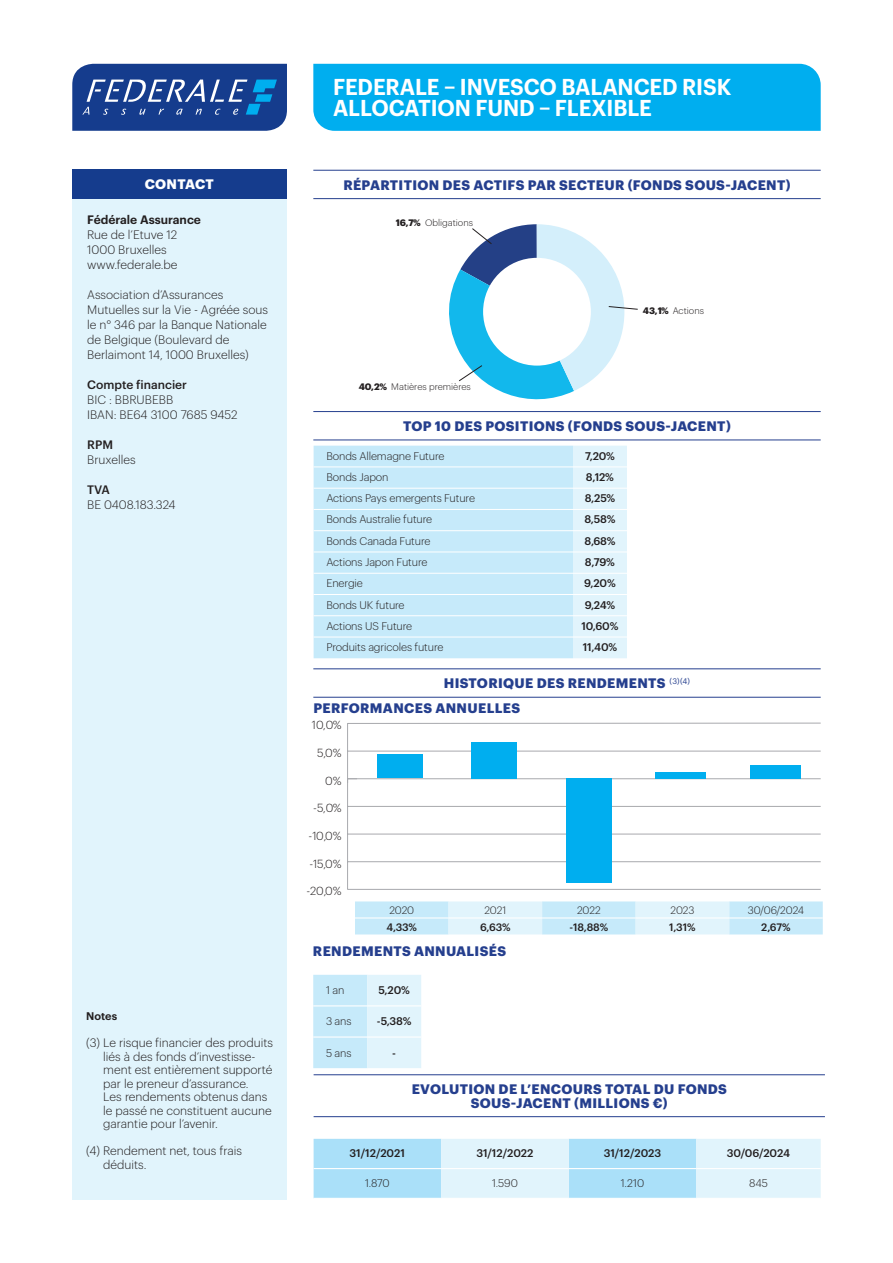
<style>
.page{position:relative;width:893px;height:1263px;background:#fff}
.page>*{position:absolute;margin:0;border:0;box-sizing:border-box;transform-origin:0 0}
.t1{font:600 22.5px/21px "Graphik";letter-spacing:-.005em;color:#fff;scale:.95 1}
.t2{font:700 13.5px/13.5px "Graphik";letter-spacing:.025em;color:#253f8e;text-align:center}
.t3{font:700 13.5px "Graphik";letter-spacing:.02em;color:#fff}
.t4{font:300 12px/13.5px "Graphik";color:#231f20}
.t5{font:500 12px "Graphik";color:#231f20}
.t6{font:600 12px "Graphik";color:#231f20}
.t7{font:300 11.55px "Graphik";letter-spacing:-.03em;color:#231f20}
.t8{font:300 10.8px "Graphik";letter-spacing:-.01em;color:#231f20}
.t9{font:500 10.8px "Graphik";letter-spacing:-.01em;color:#231f20}
.t10{font:600 10.8px "Graphik";color:#231f20}
.t11{font:500 10.5px "Graphik";letter-spacing:-.01em;color:#231f20}
.t12{font:300 10.5px "Graphik";letter-spacing:-.01em;color:#231f20}
.t13{font:300 9.3px "Graphik";color:#231f20}
.s1{font-weight:700}
</style>
<div class="page">
<svg style="left:449px;top:224px;width:189px;height:176px"></svg>
<div style="left:72px;top:199px;width:215px;height:1000px;background:#e1f4fc"></div>
<svg style="left:72px;top:64px;width:215px;height:67px;background:#2a529a"></svg>
<hr style="left:313px;top:170px;width:508px;height:1px;background:#253f8e">
<hr style="left:313px;top:198px;width:508px;height:1px;background:#253f8e">
<div style="left:313px;top:64px;width:508px;height:67px;background:#00aeef"></div>
<div style="left:72px;top:169px;width:215px;height:30px;background:#153c8d"></div>
<hr style="left:313px;top:411px;width:508px;height:1px;background:#253f8e">
<hr style="left:313px;top:440px;width:508px;height:1px;background:#253f8e">
<hr style="left:313px;top:668px;width:508px;height:1px;background:#253f8e">
<hr style="left:313px;top:697px;width:508px;height:1px;background:#253f8e">
<hr style="left:314px;top:1074px;width:511px;height:1px;background:#253f8e">
<hr style="left:314px;top:1116px;width:511px;height:1px;background:#253f8e">
<div style="left:314px;top:446px;width:259px;height:212px;background:#c6eafa"></div>
<div style="left:573px;top:446px;width:54px;height:212px;background:#e1f4fc"></div>
<hr style="left:314px;top:467px;width:259px;height:1px;background:#fff">
<hr style="left:573px;top:467px;width:54px;height:1px;background:#fff">
<hr style="left:314px;top:488px;width:259px;height:1px;background:#fff">
<hr style="left:573px;top:488px;width:54px;height:1px;background:#fff">
<hr style="left:314px;top:509px;width:259px;height:1px;background:#fff">
<hr style="left:573px;top:509px;width:54px;height:1px;background:#fff">
<hr style="left:314px;top:530px;width:259px;height:1px;background:#fff">
<hr style="left:573px;top:530px;width:54px;height:1px;background:#fff">
<hr style="left:314px;top:552px;width:259px;height:1px;background:#fff">
<hr style="left:573px;top:552px;width:54px;height:1px;background:#fff">
<hr style="left:314px;top:573px;width:259px;height:1px;background:#fff">
<hr style="left:573px;top:573px;width:54px;height:1px;background:#fff">
<hr style="left:314px;top:594px;width:259px;height:1px;background:#fff">
<hr style="left:573px;top:594px;width:54px;height:1px;background:#fff">
<hr style="left:314px;top:615px;width:259px;height:1px;background:#fff">
<hr style="left:573px;top:615px;width:54px;height:1px;background:#fff">
<hr style="left:314px;top:637px;width:259px;height:1px;background:#fff">
<hr style="left:573px;top:637px;width:54px;height:1px;background:#fff">
<svg style="left:314px;top:1139px;width:507px;height:59px;background:#c5eafa"></svg>
<hr style="left:314px;top:1168px;width:127px;height:1px;background:#fff">
<hr style="left:441px;top:1168px;width:128px;height:1px;background:#fff">
<hr style="left:569px;top:1168px;width:127px;height:1px;background:#fff">
<hr style="left:696px;top:1168px;width:125px;height:1px;background:#fff">
<svg style="left:313px;top:975px;width:108px;height:93px;background:#d4effb"></svg>
<hr style="left:313px;top:1005px;width:54px;height:1px;background:#fff">
<hr style="left:367px;top:1005px;width:54px;height:1px;background:#fff">
<hr style="left:313px;top:1036px;width:54px;height:1px;background:#fff">
<hr style="left:367px;top:1036px;width:54px;height:1px;background:#fff">
<svg style="left:355px;top:901px;width:468px;height:33px;background:#d2eefa"></svg>
<hr style="left:355px;top:917px;width:94px;height:1px;background:#fff">
<hr style="left:449px;top:917px;width:93px;height:1px;background:#fff">
<hr style="left:542px;top:917px;width:94px;height:1px;background:#fff">
<hr style="left:636px;top:917px;width:93px;height:1px;background:#fff">
<hr style="left:729px;top:917px;width:94px;height:1px;background:#fff">
<hr style="left:348px;top:778px;width:473px;height:1px;background:#a8a9ad">
<hr style="left:347px;top:723px;width:1px;height:166px;background:#a8a9ad">
<hr style="left:348px;top:889px;width:473px;height:1px;background:#a8a9ad">
<hr style="left:348px;top:861px;width:473px;height:1px;background:#a8a9ad">
<hr style="left:348px;top:834px;width:473px;height:1px;background:#a8a9ad">
<hr style="left:348px;top:806px;width:473px;height:1px;background:#a8a9ad">
<svg style="left:348px;top:779px;width:9px;height:4px"></svg>
<hr style="left:348px;top:751px;width:473px;height:1px;background:#a8a9ad">
<hr style="left:348px;top:723px;width:473px;height:1px;background:#a8a9ad">
<div style="left:566px;top:779px;width:45px;height:104px;background:#00aeef"></div>
<div style="left:471px;top:742px;width:45px;height:37px;background:#00aeef"></div>
<div style="left:378px;top:754px;width:45px;height:24px;background:#00aeef"></div>
<div style="left:655px;top:772px;width:51px;height:6px;background:#00aeef"></div>
<div style="left:750px;top:765px;width:51px;height:14px;background:#00aeef"></div>
<p class="t1" style="left:333px;top:74px;width:421px">FEDERALE – INVESCO BALANCED RISK<br>ALLOCATION FUND – FLEXIBLE</p>
<p class="t3" style="left:145px;top:174px;width:71px">CONTACT</p>
<p class="t2" style="left:343px;top:177px;width:449px">RÉPARTITION DES ACTIFS PAR SECTEUR (FONDS SOUS-JACENT)</p>
<p class="t6" style="left:87px;top:210px;width:115px">Fédérale Assurance</p>
<p class="t4" style="left:87px;top:227px;width:92px">Rue de l’Etuve 12</p>
<p class="t4" style="left:87px;top:242px;width:81px">1000 Bruxelles</p>
<p class="t4" style="left:87px;top:257px;width:92px">www.federale.be</p>
<p class="t4" style="left:87px;top:286px;width:182px;line-height:15px">Association d’Assurances<br>Mutuelles sur la Vie - Agréée sous le n° 346 par la Banque Nationale de Belgique (Boulevard de<br>Berlaimont 14, 1000 Bruxelles)</p>
<p class="t5" style="left:87px;top:375px;width:101px">Compte financier</p>
<p class="t4" style="left:87px;top:392px;width:88px">BIC : BBRUBEBB</p>
<p class="t4" style="left:87px;top:407px;width:152px">IBAN: BE64 3100 7685 9452</p>
<p class="t5" style="left:87px;top:435px;width:27px">RPM</p>
<p class="t4" style="left:87px;top:452px;width:50px">Bruxelles</p>
<p class="t5" style="left:87px;top:480px;width:24px">TVA</p>
<p class="t4" style="left:87px;top:497px;width:90px">BE 0408.183.324</p>
<p class="t10" style="left:86px;top:1008px;width:32px">Notes</p>
<p class="t4" style="left:103px;top:1035px;width:171px;text-indent:-17px">(3) Le risque financier des produits liés à des fonds d’investisse&shy;ment est entièrement supporté par le preneur d’assurance.<br>Les rendements obtenus dans le passé ne constituent aucune garantie pour l’avenir.</p>
<p class="t4" style="left:103px;top:1143px;width:140px;text-indent:-17px">(4) Rendement net, tous frais déduits.</p>
<p class="t13" style="left:396px;top:216px;width:79px"><span class="s1">16,7%</span> Obligations</p>
<p class="t13" style="left:359px;top:380px;width:114px"><span class="s1">40,2%</span> Matières premières</p>
<p class="t13" style="left:643px;top:303px;width:63px"><span class="s1">43,1%</span> Actions</p>
<p class="t2" style="left:403px;top:418px;width:329px">TOP 10 DES POSITIONS (FONDS SOUS-JACENT)</p>
<p class="t8" style="left:326px;top:448px;width:120px">Bonds Allemagne Future</p>
<p class="t9" style="left:585px;top:448px;width:31px">7,20%</p>
<p class="t8" style="left:326px;top:469px;width:64px">Bonds Japon</p>
<p class="t9" style="left:586px;top:469px;width:30px">8,12%</p>
<p class="t8" style="left:326px;top:490px;width:150px">Actions Pays emergents Future</p>
<p class="t9" style="left:585px;top:490px;width:32px">8,25%</p>
<p class="t8" style="left:326px;top:512px;width:107px">Bonds Australie future</p>
<p class="t9" style="left:584px;top:511px;width:33px">8,58%</p>
<p class="t8" style="left:326px;top:533px;width:106px">Bonds Canada Future</p>
<p class="t9" style="left:584px;top:533px;width:32px">8,68%</p>
<p class="t8" style="left:326px;top:554px;width:103px">Actions Japon Future</p>
<p class="t9" style="left:585px;top:554px;width:32px">8,79%</p>
<p class="t8" style="left:326px;top:575px;width:38px">Energie</p>
<p class="t9" style="left:584px;top:575px;width:33px">9,20%</p>
<p class="t8" style="left:326px;top:597px;width:80px">Bonds UK future</p>
<p class="t9" style="left:585px;top:596px;width:32px">9,24%</p>
<p class="t8" style="left:326px;top:618px;width:87px">Actions US Future</p>
<p class="t9" style="left:581px;top:618px;width:38px">10,60%</p>
<p class="t8" style="left:326px;top:639px;width:119px">Produits agricoles future</p>
<p class="t9" style="left:583px;top:639px;width:36px">11,40%</p>
<p class="t2" style="left:444px;top:675px;width:248px">HISTORIQUE DES RENDEMENTS <sup>(3)(4)</sup></p>
<p class="t2" style="left:313px;top:700px;width:208px">PERFORMANCES ANNUELLES</p>
<p class="t7" style="left:312px;top:717px;width:31px">10,0%</p>
<p class="t7" style="left:317px;top:744px;width:26px">5,0%</p>
<p class="t7" style="left:325px;top:772px;width:18px">0%</p>
<p class="t7" style="left:313px;top:800px;width:30px">-5,0%</p>
<p class="t7" style="left:309px;top:827px;width:35px">-10,0%</p>
<p class="t7" style="left:309px;top:855px;width:34px">-15,0%</p>
<p class="t7" style="left:306px;top:883px;width:37px">-20,0%</p>
<p class="t12" style="left:389px;top:902px;width:26px">2020</p>
<p class="t12" style="left:484px;top:902px;width:23px">2021</p>
<p class="t12" style="left:577px;top:902px;width:25px">2022</p>
<p class="t12" style="left:670px;top:902px;width:25px">2023</p>
<p class="t12" style="left:748px;top:902px;width:58px">30/06/2024</p>
<p class="t11" style="left:386px;top:919px;width:32px">4,33%</p>
<p class="t11" style="left:480px;top:919px;width:32px">6,63%</p>
<p class="t11" style="left:570px;top:919px;width:40px">-18,88%</p>
<p class="t11" style="left:669px;top:919px;width:28px">1,31%</p>
<p class="t11" style="left:761px;top:919px;width:31px">2,67%</p>
<p class="t2" style="left:313px;top:943px;width:195px">RENDEMENTS ANNUALISÉS</p>
<p class="t8" style="left:326px;top:982px;width:20px">1 an</p>
<p class="t9" style="left:379px;top:982px;width:33px">5,20%</p>
<p class="t8" style="left:326px;top:1013px;width:27px">3 ans</p>
<p class="t9" style="left:377px;top:1013px;width:36px">-5,38%</p>
<p class="t8" style="left:326px;top:1045px;width:27px">5 ans</p>
<p class="t9" style="left:392px;top:1045px;width:5px">-</p>
<p class="t2" style="left:412px;top:1081px;width:317px">EVOLUTION DE L’ENCOURS TOTAL DU FONDS<br>SOUS-JACENT (MILLIONS €)</p>
<p class="t9" style="left:350px;top:1145px;width:57px">31/12/2021</p>
<p class="t9" style="left:476px;top:1145px;width:59px">31/12/2022</p>
<p class="t9" style="left:604px;top:1145px;width:59px">31/12/2023</p>
<p class="t9" style="left:727px;top:1145px;width:65px">30/06/2024</p>
<p class="t8" style="left:365px;top:1175px;width:26px">1.870</p>
<p class="t8" style="left:492px;top:1175px;width:27px">1.590</p>
<p class="t8" style="left:621px;top:1175px;width:25px">1.210</p>
<p class="t8" style="left:749px;top:1175px;width:20px">845</p>
</div>
